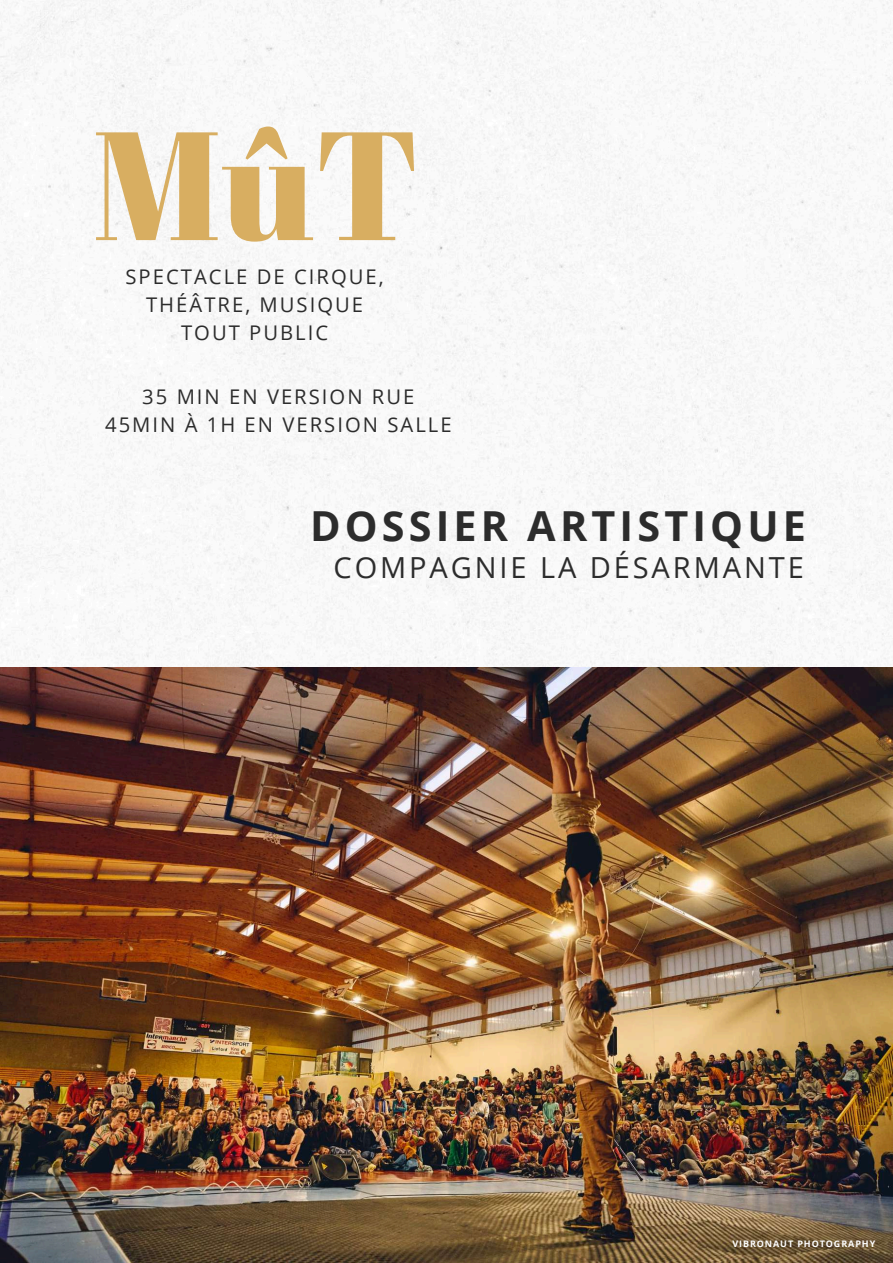
<style>
.page{position:relative;width:893px;height:1263px;background:#fff}
.page>*{position:absolute;margin:0;border:0;box-sizing:border-box;transform-origin:0 0}
.t1{font:153.82px "Abril Fatface";color:#d8ae61}
.t2{font:700 41.4px "Open Sans";letter-spacing:.1em;color:#2c2c2c}
.t3{font:29.03px "Open Sans";letter-spacing:.1em;color:#2c2c2c}
.t4{font:20.25px/28.1px "Open Sans";letter-spacing:.1em;color:#2c2c2c;text-align:center}
.t5{font:700 9px "Open Sans";letter-spacing:.1em;color:#fff}
</style>
<div class="page">
<img style="left:0;top:0;width:893px;height:667px">
<img style="left:0;top:667px;width:893px;height:596px">
<h1 class="t1" style="left:92px;top:77px;width:329px">MûT</h1>
<p class="t4" style="left:125px;top:262px;width:260px">SPECTACLE DE CIRQUE,<br>THÉÂTRE, MUSIQUE<br>TOUT PUBLIC</p>
<p class="t4" style="left:105px;top:382px;width:348px">35 MIN EN VERSION RUE<br>45MIN À 1H EN VERSION SALLE</p>
<h2 class="t2" style="left:310px;top:497px;width:497px">DOSSIER ARTISTIQUE</h2>
<h3 class="t3" style="left:333px;top:547px;width:472px">COMPAGNIE LA DÉSARMANTE</h3>
<p class="t5" style="left:732px;top:1238px;width:144px">VIBRONAUT PHOTOGRAPHY</p>
</div>
